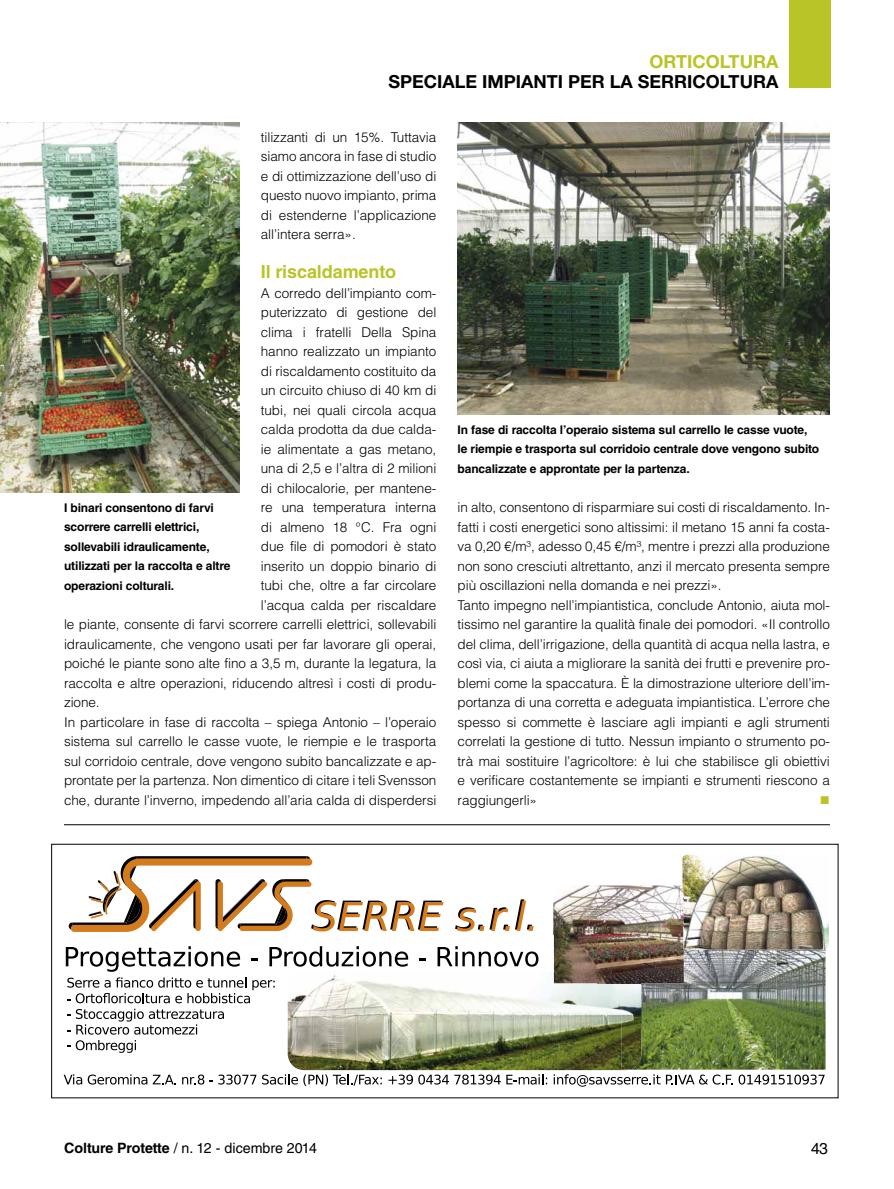
<style>
.page{position:relative;width:894px;height:1189px;background:#fff}
.page>*{position:absolute;margin:0;border:0;box-sizing:border-box;transform-origin:0 0}
.t1{font:700 18px "Helvetica Neue LT Std";color:#000}
.t2{font:700 18px "Helvetica LT Std";letter-spacing:-.005em;color:#b9c426}
.t3{font:700 18px "Helvetica Neue LT Std";color:#b9c426}
.t4{font:15.75px "Helvetica LT Std";color:#000}
.t5{font:14.25px "Helvetica LT Std";color:#000}
.t6{font:300 13.5px/19.5px "Helvetica LT Std";letter-spacing:-.005em;color:#000;text-align:justify}
.t7{font:700 12px/19.5px "Helvetica LT Std";letter-spacing:-.01em;color:#000}
.s1{font-weight:700}
</style>
<div class="page">
<div style="left:789px;top:0;width:41px;height:87px;background:#b9c426"></div>
<img style="left:457px;top:122px;width:372px;height:293px">
<img style="left:0;top:122px;width:239px;height:371px">
<svg style="left:63px;top:854px;width:766px;height:233px"></svg>
<svg style="left:64px;top:1074px;width:18px;height:10px"></svg>
<svg style="left:88px;top:1074px;width:59px;height:10px"></svg>
<svg style="left:153px;top:1075px;width:23px;height:9px"></svg>
<svg style="left:182px;top:1074px;width:74px;height:10px"></svg>
<svg style="left:262px;top:1074px;width:120px;height:12px"></svg>
<svg style="left:388px;top:1074px;width:112px;height:10px"></svg>
<svg style="left:506px;top:1074px;width:41px;height:10px"></svg>
<svg style="left:553px;top:1074px;width:179px;height:13px"></svg>
<svg style="left:738px;top:1074px;width:86px;height:10px"></svg>
<svg style="left:67px;top:1009px;width:157px;height:44px"></svg>
<svg style="left:66px;top:946px;width:342px;height:57px"></svg>
<svg style="left:418px;top:958px;width:7px;height:2px"></svg>
<svg style="left:437px;top:946px;width:101px;height:21px"></svg>
<svg style="left:69px;top:856px;width:374px;height:76px"></svg>
<svg style="left:455px;top:899px;width:78px;height:32px"></svg>
<img style="left:641px;top:950px;width:135px;height:79px">
<img style="left:776px;top:950px;width:49px;height:120px">
<img style="left:641px;top:1029px;width:135px;height:41px">
<img style="left:290px;top:972px;width:14px;height:9px">
<img style="left:621px;top:983px;width:20px;height:87px">
<img style="left:553px;top:886px;width:127px;height:48px">
<img style="left:553px;top:934px;width:130px;height:49px">
<img style="left:680px;top:855px;width:148px;height:94px">
<img style="left:683px;top:931px;width:142px;height:19px">
<img style="left:680px;top:886px;width:3px;height:62px">
<hr style="left:64px;top:824px;width:765px;height:1px;background:#000">
<h1 class="t3" style="left:649px;top:50px;width:130px">ORTICOLTURA</h1>
<h1 class="t1" style="left:388px;top:71px;width:391px">SPECIALE IMPIANTI PER LA SERRICOLTURA</h1>
<p class="t6" style="left:261px;top:127px;width:177px">tilizzanti di un 15%. Tuttavia siamo ancora in fase di studio e di ottimizzazione dell’uso di questo nuovo impianto, prima di estenderne l’applicazione all’intera serra».</p>
<h1 class="t2" style="left:261px;top:261px;width:137px">Il riscaldamento</h1>
<p class="t6" style="left:261px;top:283px;width:177px">A corredo dell’impianto com-</p>
<p class="t6" style="left:261px;top:303px;width:177px">puterizzato di gestione del</p>
<p class="t6" style="left:261px;top:322px;width:177px">clima i fratelli Della Spina</p>
<p class="t6" style="left:261px;top:342px;width:177px">hanno realizzato un impianto</p>
<p class="t6" style="left:261px;top:361px;width:177px">di riscaldamento costituito da</p>
<p class="t6" style="left:261px;top:381px;width:177px">un circuito chiuso di 40 km di</p>
<p class="t6" style="left:261px;top:400px;width:177px">tubi, nei quali circola acqua</p>
<p class="t6" style="left:261px;top:420px;width:177px">calda prodotta da due calda-</p>
<p class="t6" style="left:261px;top:439px;width:177px">ie alimentate a gas metano,</p>
<p class="t6" style="left:261px;top:459px;width:177px">una di 2,5 e l’altra di 2 milioni</p>
<p class="t6" style="left:261px;top:478px;width:177px">di chilocalorie, per mantene-</p>
<p class="t6" style="left:261px;top:498px;width:177px">re una temperatura interna</p>
<p class="t6" style="left:261px;top:517px;width:177px">di almeno 18 °C. Fra ogni</p>
<p class="t6" style="left:261px;top:537px;width:177px">due file di pomodori è stato</p>
<p class="t6" style="left:261px;top:556px;width:177px">inserito un doppio binario di</p>
<p class="t6" style="left:261px;top:576px;width:177px">tubi che, oltre a far circolare</p>
<p class="t6" style="left:261px;top:595px;width:177px">l’acqua calda per riscaldare</p>
<p class="t6" style="left:64px;top:614px;width:374px">le piante, consente di farvi scorrere carrelli elettrici, sollevabili</p>
<p class="t6" style="left:64px;top:634px;width:374px">idraulicamente, che vengono usati per far lavorare gli operai,</p>
<p class="t6" style="left:64px;top:653px;width:374px">poiché le piante sono alte fino a 3,5 m, durante la legatura, la</p>
<p class="t6" style="left:64px;top:673px;width:374px">raccolta e altre operazioni, riducendo altresì i costi di produ-</p>
<p class="t6" style="left:64px;top:692px;width:37px">zione.</p>
<p class="t6" style="left:64px;top:712px;width:374px">In particolare in fase di raccolta – spiega Antonio – l’operaio</p>
<p class="t6" style="left:64px;top:731px;width:374px">sistema sul carrello le casse vuote, le riempie e le trasporta</p>
<p class="t6" style="left:64px;top:751px;width:374px">sul corridoio centrale, dove vengono subito bancalizzate e ap-</p>
<p class="t6" style="left:64px;top:770px;width:374px">prontate per la partenza. Non dimentico di citare i teli Svensson</p>
<p class="t6" style="left:64px;top:790px;width:374px">che, durante l’inverno, impedendo all’aria calda di disperdersi</p>
<p class="t7" style="left:457px;top:419px;width:363px">In fase di raccolta l’operaio sistema sul carrello le casse vuote, le riempie e trasporta sul corridoio centrale dove vengono subito bancalizzate e approntate per la partenza.</p>
<p class="t7" style="left:64px;top:498px;width:168px">I binari consentono di farvi scorrere carrelli elettrici, sollevabili idraulicamente, utilizzati per la raccolta e altre operazioni colturali.</p>
<p class="t6" style="left:457px;top:498px;width:374px;text-align:left">in alto, consentono di risparmiare sui costi di riscaldamento. In&shy;fatti i costi energetici sono altissimi: il metano 15 anni fa costa&shy;va 0,20 €/m³, adesso 0,45 €/m³, mentre i prezzi alla produzione non sono cresciuti altrettanto, anzi il mercato presenta sempre più oscillazioni nella domanda e nei prezzi».<br>Tanto impegno nell’impiantistica, conclude Antonio, aiuta mol&shy;tissimo nel garantire la qualità finale dei pomodori. «Il controllo del clima, dell’irrigazione, della quantità di acqua nella lastra, e così via, ci aiuta a migliorare la sanità dei frutti e prevenire pro&shy;blemi come la spaccatura. È la dimostrazione ulteriore dell’im&shy;portanza di una corretta e adeguata impiantistica. L’errore che spesso si commette è lasciare agli impianti e agli strumenti correlati la gestione di tutto. Nessun impianto o strumento po&shy;trà mai sostituire l’agricoltore: è lui che stabilisce gli obiettivi e verificare costantemente se impianti e strumenti riescono a raggiungerli»</p>
<p class="t5" style="left:64px;top:1140px;width:254px"><span class="s1">Colture Protette</span> / n. 12 - dicembre 2014</p>
<p class="t4" style="left:810px;top:1139px;width:18px">43</p>
</div>
